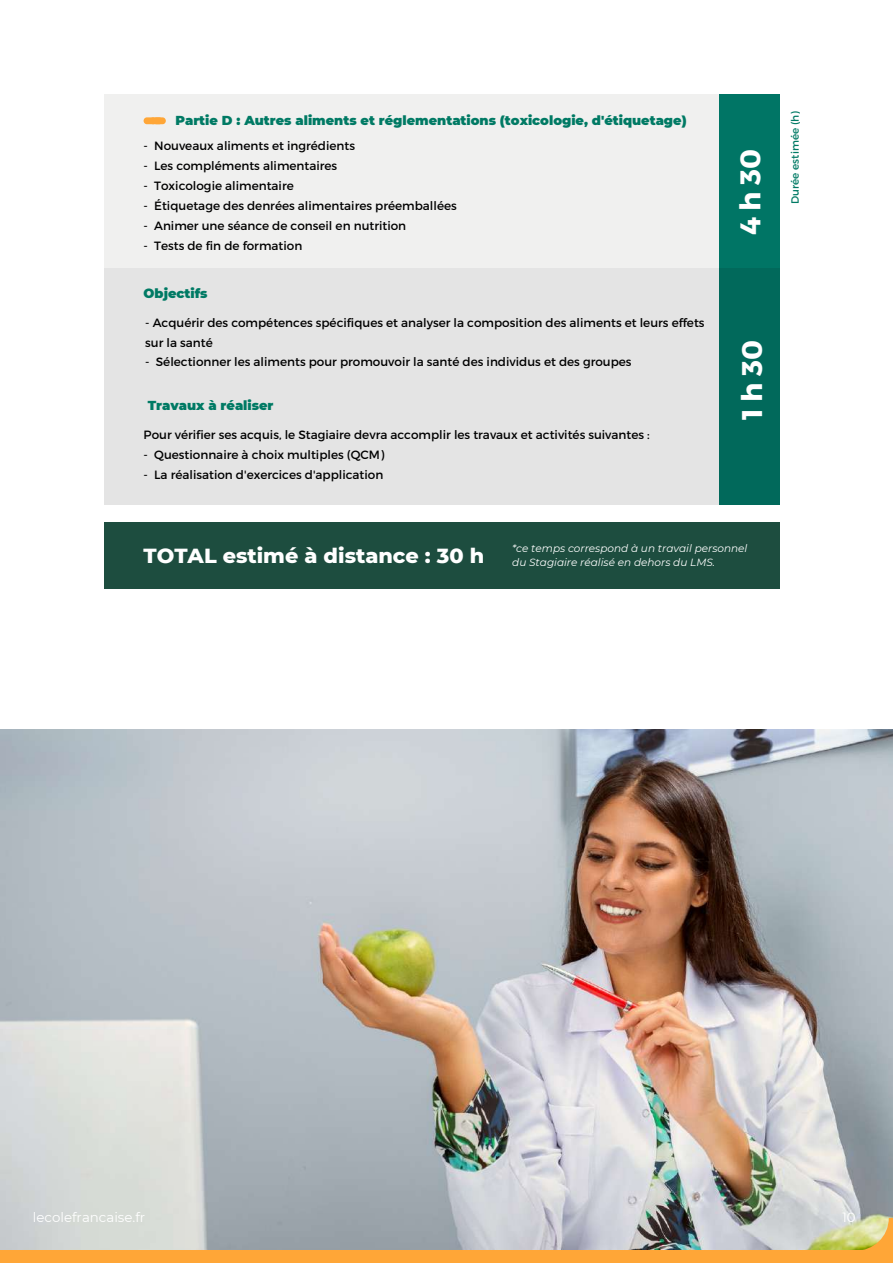
<style>
.page{position:relative;width:893px;height:1264px;background:#fff}
.page>*{position:absolute;margin:0;border:0;box-sizing:border-box;transform-origin:0 0}
.t1{font:700 28.5px "Montserrat";letter-spacing:.23em;color:#fff}
.t2{font:800 20.85px "Montserrat";color:#fff}
.t3{font:13.35px "Montserrat";color:#fff}
.t4{font:900 13.05px "Montserrat";color:#007a64}
.t5{font:12px/20px "Montserrat";color:#000}
.t6{font:italic 10.5px/14px "Montserrat";color:#fff}
.t7{font:10.5px "Montserrat";color:#007a64}
</style>
<div class="page">
<img style="left:0;top:729px;width:892px;height:521px">
<div style="left:104px;top:95px;width:616px;height:173px;background:#f0f0ef"></div>
<div style="left:144px;top:117px;width:12px;height:7px;background:#ffa637;border-radius:3px"></div>
<div style="left:150px;top:117px;width:12px;height:7px;background:#ffa637;border-radius:3px"></div>
<div style="left:153px;top:117px;width:13px;height:7px;background:#ffa637;border-radius:3px"></div>
<div style="left:719px;top:95px;width:61px;height:173px;background:#007565"></div>
<div style="left:104px;top:268px;width:615px;height:236px;background:#e4e4e4"></div>
<div style="left:104px;top:522px;width:676px;height:67px;background:#1d4d3f"></div>
<div style="left:719px;top:268px;width:61px;height:236px;background:#01695b"></div>
<svg style="left:835px;top:1217px;width:57px;height:33px;background:#dad087"></svg>
<div style="left:0;top:1250px;width:892px;height:12px;background:#ffa637"></div>
<p class="t4" style="left:175px;top:112px;width:512px">Partie D : Autres aliments et réglementations (toxicologie, d'étiquetage)</p>
<p class="t5" style="left:144px;top:135px;width:213px">- Nouveaux aliments et ingrédients</p>
<p class="t5" style="left:144px;top:155px;width:195px">- Les compléments alimentaires</p>
<p class="t5" style="left:144px;top:175px;width:152px">- Toxicologie alimentaire</p>
<p class="t5" style="left:144px;top:195px;width:314px">- Étiquetage des denrées alimentaires préemballées</p>
<p class="t5" style="left:144px;top:215px;width:264px">- Animer une séance de conseil en nutrition</p>
<p class="t5" style="left:144px;top:235px;width:160px">- Tests de fin de formation</p>
<p class="t4" style="left:144px;top:285px;width:65px">Objectifs</p>
<p class="t5" style="left:145px;top:312px;width:560px">- Acquérir des compétences spécifiques et analyser la composition des aliments et leurs effets sur la santé</p>
<p class="t5" style="left:145px;top:351px;width:488px">- Sélectionner les aliments pour promouvoir la santé des individus et des groupes</p>
<p class="t4" style="left:148px;top:397px;width:127px">Travaux à réaliser</p>
<p class="t5" style="left:144px;top:424px;width:507px">Pour vérifier ses acquis, le Stagiaire devra accomplir les travaux et activités suivantes :</p>
<p class="t5" style="left:144px;top:444px;width:242px">- Questionnaire à choix multiples (QCM)</p>
<p class="t5" style="left:144px;top:464px;width:241px">- La réalisation d'exercices d'application</p>
<h1 class="t1" style="left:731px;top:235px;width:88px;rotate:-90deg">4h30</h1>
<h1 class="t1" style="left:733px;top:420px;width:82px;rotate:-90deg">1h30</h1>
<h2 class="t2" style="left:144px;top:542px;width:342px">TOTAL estimé à distance : 30 h</h2>
<p class="t6" style="left:512px;top:541px;width:237px">*ce temps correspond à un travail personnel du Stagiaire réalisé en dehors du LMS.</p>
<p class="t7" style="left:788px;top:204px;width:94px;rotate:-90deg">Durée estimée (h)</p>
<p class="t3" style="left:33px;top:1209px;width:114px">lecolefrancaise.fr</p>
<p class="t3" style="left:842px;top:1209px;width:15px">10</p>
</div>
